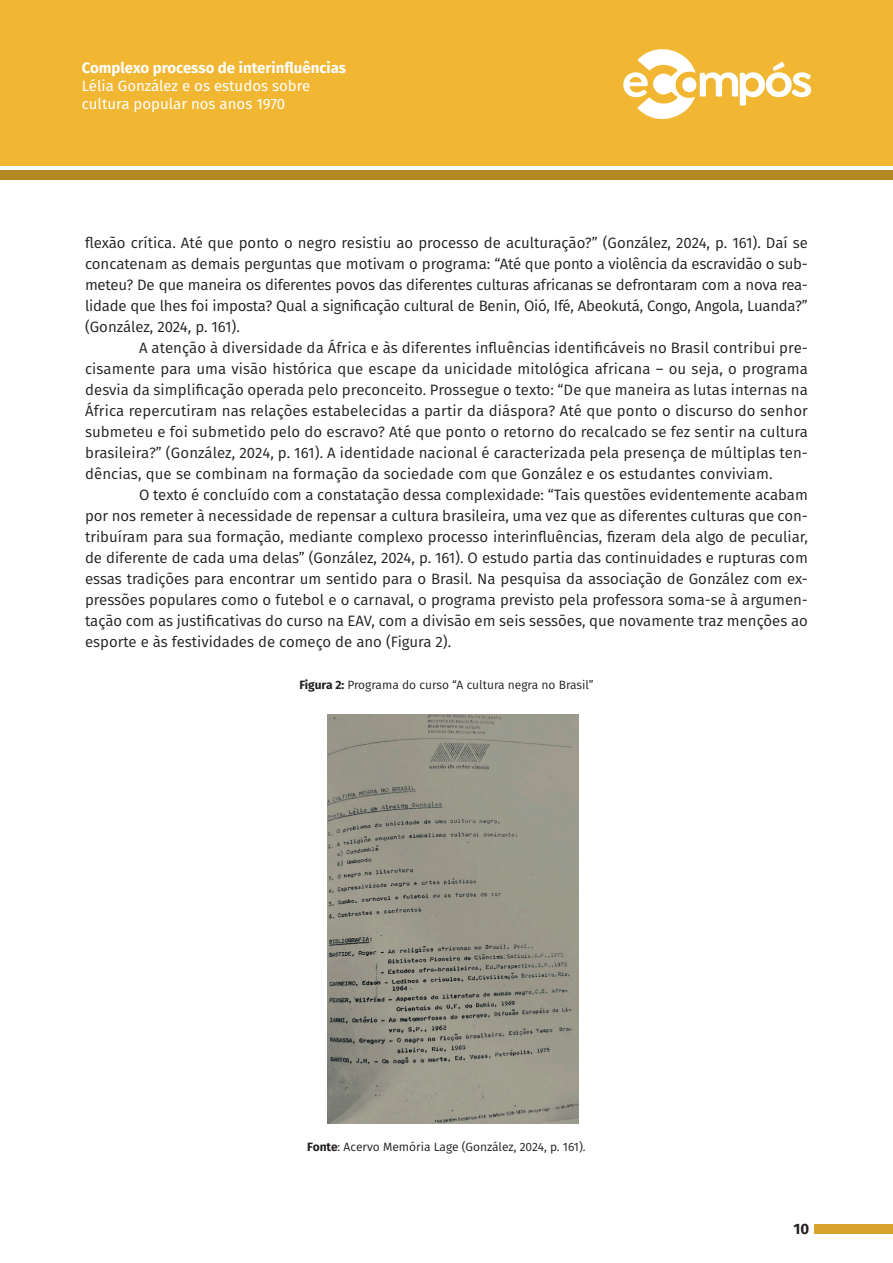
<style>
.page{position:relative;width:893px;height:1263px;background:#fff}
.page>*{position:absolute;margin:0;border:0;box-sizing:border-box;transform-origin:0 0}
.Texto{font:15px/21px "Fira Sans";color:#231f20;text-align:justify}
.t1{font:15px/18px "Fira Sans";color:#fff}
.t2{font:700 15px "Fira Sans";color:#fff}
.t3{font:700 15px "Fira Sans";color:#231f20}
.Texto-2{font:12px "Fira Sans";color:#231f20}
.s1{font-weight:700}
</style>
<div class="page">
<div style="left:0;top:0;width:893px;height:166px;background:#f2b732"></div>
<div style="left:0;top:170px;width:893px;height:10px;background:#b48723"></div>
<div style="left:814px;top:1224px;width:79px;height:9px;background:#d9a42c"></div>
<svg style="left:623px;top:49px;width:188px;height:70px"></svg>
<img style="left:327px;top:714px;width:251px;height:410px">
<p class="t2" style="left:82px;top:55px;width:266px">Complexo processo de interinfluências</p>
<p class="t1" style="left:82px;top:76px;width:230px">Lélia González e os estudos sobre cultura popular nos anos 1970</p>
<p class="Texto" style="left:85px;top:232px;width:724px">flexão crítica. Até que ponto o negro resistiu ao processo de aculturação?” (González, 2024, p. 161). Daí se concatenam as demais perguntas que motivam o programa: “Até que ponto a violência da escravidão o sub&shy;meteu? De que maneira os diferentes povos das diferentes culturas africanas se defrontaram com a nova rea&shy;lidade que lhes foi imposta? Qual a significação cultural de Benin, Oió, Ifé, Abeokutá, Congo, Angola, Luanda?” (González, 2024, p. 161).</p>
<p class="Texto" style="left:85px;top:337px;width:724px;text-indent:54px">A atenção à diversidade da África e às diferentes influências identificáveis no Brasil contribui pre&shy;cisamente para uma visão histórica que escape da unicidade mitológica africana – ou seja, o programa desvia da simplificação operada pelo preconceito. Prossegue o texto: “De que maneira as lutas internas na África repercutiram nas relações estabelecidas a partir da diáspora? Até que ponto o discurso do senhor submeteu e foi submetido pelo do escravo? Até que ponto o retorno do recalcado se fez sentir na cultura brasileira?” (González, 2024, p. 161). A identidade nacional é caracterizada pela presença de múltiplas ten&shy;dências, que se combinam na formação da sociedade com que González e os estudantes conviviam.</p>
<p class="Texto" style="left:85px;top:484px;width:724px;text-indent:54px">O texto é concluído com a constatação dessa complexidade: “Tais questões evidentemente acabam por nos remeter à necessidade de repensar a cultura brasileira, uma vez que as diferentes culturas que con&shy;tribuíram para sua formação, mediante complexo processo interinfluências, fizeram dela algo de peculiar, de diferente de cada uma delas” (González, 2024, p. 161). O estudo partia das continuidades e rupturas com essas tradições para encontrar um sentido para o Brasil. Na pesquisa da associação de González com ex&shy;pressões populares como o futebol e o carnaval, o programa previsto pela professora soma-se à argumen&shy;tação com as justificativas do curso na EAV, com a divisão em seis sessões, que novamente traz menções ao esporte e às festividades de começo de ano (Figura 2).</p>
<p class="Texto-2" style="left:299px;top:676px;width:296px"><span class="s1">Figura 2:</span> Programa do curso “A cultura negra no Brasil”</p>
<p class="Texto-2" style="left:307px;top:1138px;width:280px"><span class="s1">Fonte</span>: Acervo Memória Lage (González, 2024, p. 161).</p>
<p class="t3" style="left:793px;top:1216px;width:17px">10</p>
</div>
